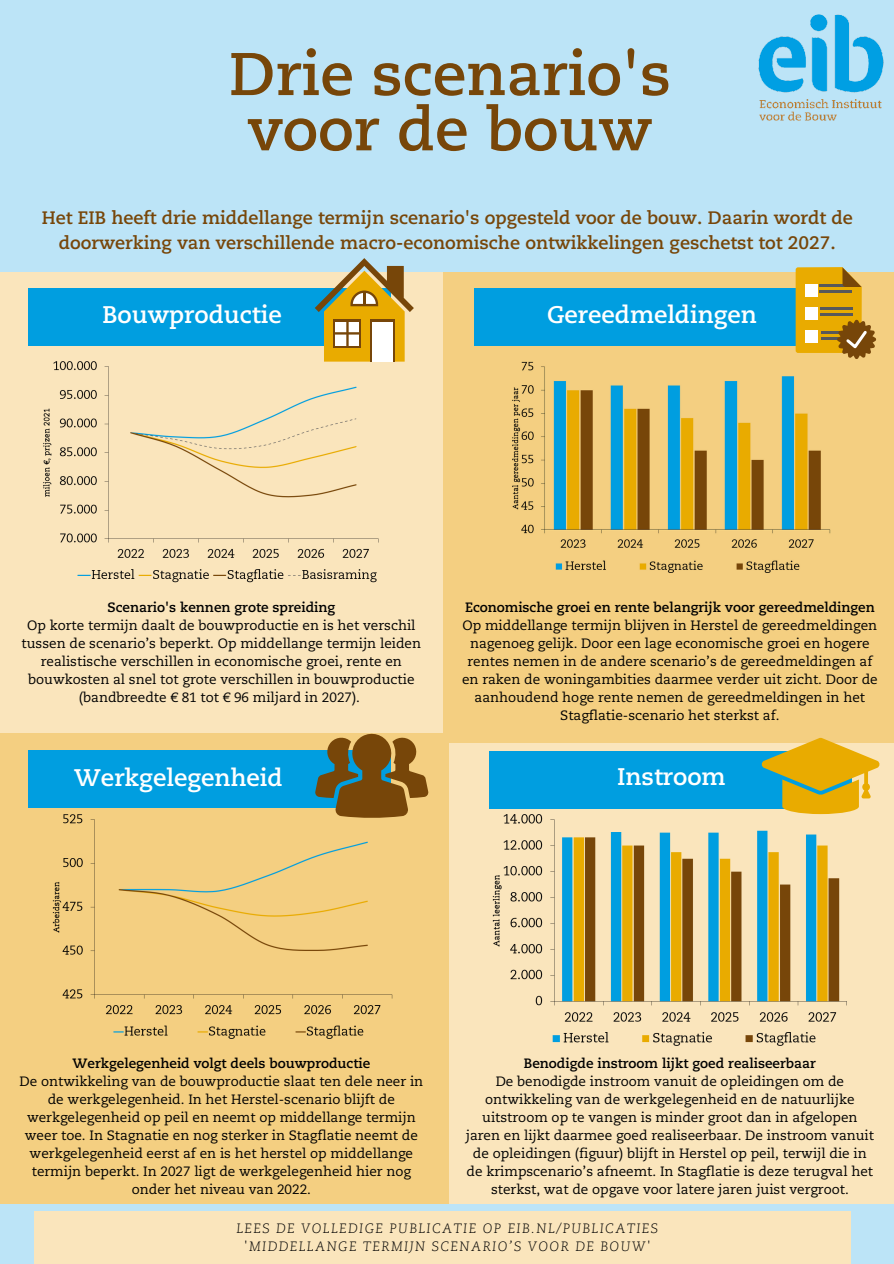
<style>
.page{position:relative;width:894px;height:1264px;background:#fff}
.page>*{position:absolute;margin:0;border:0;box-sizing:border-box;transform-origin:0 0}
.t1{font:700 60px "Caecilia LT Std";color:#774609}
.t2{font:700 24px "Caecilia LT Std";color:#fff}
.t3{font:700 18px/24.8px "Caecilia LT Std";color:#774609;text-align:center}
.t4{font:13.5px/18px "Caecilia LT Std";color:#000;text-align:center}
.t5{font:700 13.5px "Caecilia LT Std";color:#000}
.t6{font:italic 300 13.5px "Caecilia LT Std";letter-spacing:.1em;color:#000}
</style>
<div class="page">
<div style="left:0;top:0;width:893px;height:1263px;background:#bce4f7"></div>
<div style="left:0;top:272px;width:442px;height:471px;background:#fae5bc"></div>
<div style="left:442px;top:733px;width:451px;height:470px;background:#fae5bc"></div>
<img style="left:758px;top:14px;width:126px;height:107px">
<div style="left:34px;top:1211px;width:817px;height:52px;background:#fae5bc"></div>
<div style="left:28px;top:288px;width:363px;height:58px;background:#009ee0"></div>
<div style="left:442px;top:272px;width:451px;height:471px;background:#f4cf81"></div>
<div style="left:0;top:733px;width:448px;height:470px;background:#f4cf81"></div>
<div style="left:473px;top:288px;width:363px;height:58px;background:#009ee0"></div>
<div style="left:28px;top:750px;width:363px;height:57px;background:#009ee0"></div>
<div style="left:488px;top:750px;width:363px;height:58px;background:#009ee0"></div>
<img style="left:512px;top:361px;width:319px;height:212px">
<svg style="left:795px;top:267px;width:81px;height:92px"></svg>
<img style="left:43px;top:361px;width:339px;height:222px">
<svg style="left:315px;top:258px;width:99px;height:103px"></svg>
<img style="left:52px;top:814px;width:341px;height:225px">
<svg style="left:315px;top:733px;width:113px;height:84px"></svg>
<img style="left:492px;top:814px;width:355px;height:232px">
<svg style="left:760px;top:737px;width:120px;height:77px"></svg>
<p class="t1" style="left:229px;top:49px;width:443px">Drie scenario's</p>
<p class="t1" style="left:248px;top:104px;width:405px">voor de bouw</p>
<p class="t3" style="left:42px;top:207px;width:812px">Het EIB heeft drie middellange termijn scenario's opgesteld voor de bouw. Daarin wordt de doorwerking van verschillende macro-economische ontwikkelingen geschetst tot 2027.</p>
<p class="t2" style="left:102px;top:304px;width:181px">Bouwproductie</p>
<p class="t2" style="left:547px;top:304px;width:211px">Gereedmeldingen</p>
<p class="t5" style="left:107px;top:601px;width:229px">Scenario's kennen grote spreiding</p>
<p class="t4" style="left:22px;top:617px;width:401px">Op korte termijn daalt de bouwproductie en is het verschil tussen de scenario’s beperkt. Op middellange termijn leiden realistische verschillen in economische groei, rente en bouwkosten al snel tot grote verschillen in bouwproductie (bandbreedte € 81 tot € 96 miljard in 2027).</p>
<p class="t5" style="left:465px;top:601px;width:411px">Economische groei en rente belangrijk voor gereedmeldingen</p>
<p class="t4" style="left:462px;top:617px;width:417px">Op middellange termijn blijven in Herstel de gereedmeldingen nagenoeg gelijk. Door een lage economische groei en hogere rentes nemen in de andere scenario’s de gereedmeldingen af en raken de woningambities daarmee verder uit zicht. Door de aanhoudend hoge rente nemen de gereedmeldingen in het Stagflatie-scenario het sterkst af.</p>
<p class="t2" style="left:74px;top:767px;width:210px">Werkgelegenheid</p>
<p class="t2" style="left:617px;top:766px;width:110px">Instroom</p>
<p class="t5" style="left:73px;top:1057px;width:299px">Werkgelegenheid volgt deels bouwproductie</p>
<p class="t4" style="left:19px;top:1073px;width:405px">De ontwikkeling van de bouwproductie slaat ten dele neer in de werkgelegenheid. In het Herstel-scenario blijft de werkgelegenheid op peil en neemt op middellange termijn weer toe. In Stagnatie en nog sterker in Stagflatie neemt de werkgelegenheid eerst af en is het herstel op middellange termijn beperkt. In 2027 ligt de werkgelegenheid hier nog onder het niveau van 2022.</p>
<p class="t5" style="left:523px;top:1057px;width:293px">Benodigde instroom lijkt goed realiseerbaar</p>
<p class="t4" style="left:465px;top:1073px;width:409px">De benodigde instroom vanuit de opleidingen om de ontwikkeling van de werkgelegenheid en de natuurlijke uitstroom op te vangen is minder groot dan in afgelopen jaren en lijkt daarmee goed realiseerbaar. De instroom vanuit de opleidingen (figuur) blijft in Herstel op peil, terwijl die in de krimpscenario’s afneemt. In Stagflatie is deze terugval het sterkst, wat de opgave voor latere jaren juist vergroot.</p>
<p class="t6" style="left:236px;top:1222px;width:423px">LEES DE VOLLEDIGE PUBLICATIE OP EIB.NL/PUBLICATIES</p>
<p class="t6" style="left:244px;top:1240px;width:408px">'MIDDELLANGE TERMIJN SCENARIO’S VOOR DE BOUW'</p>
</div>
